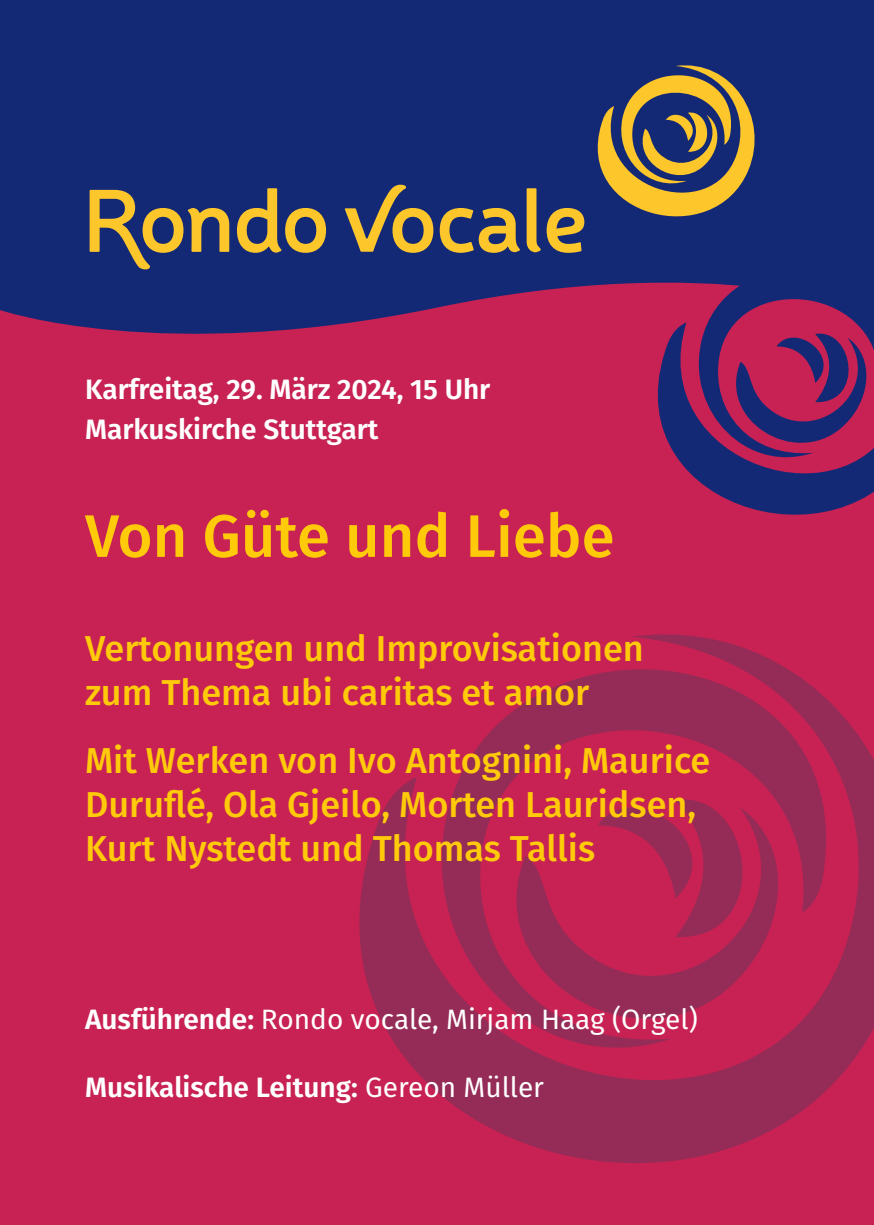
<style>
.page{position:relative;width:874px;height:1225px;background:#fff}
.page>*{position:absolute;margin:0;border:0;box-sizing:border-box;transform-origin:0 0}
.t1{font:500 60px "Fira Sans";color:#feca0a}
.t2{font:500 36px/44px "Fira Sans";color:#feca0a}
.t3{font:600 28px/39.8px "Fira Sans";color:#fff}
.t4{font:28px "Fira Sans";color:#fff}
.s1{font-weight:600}
.s2{font-weight:400}
</style>
<div class="page">
<div style="left:0;top:256px;width:873px;height:969px;background:#c72253"></div>
<div style="left:0;top:0;width:873px;height:334px;background:#142975"></div>
<svg style="left:90px;top:190px;width:139px;height:80px;background:#635e5b"></svg>
<svg style="left:237px;top:188px;width:89px;height:65px;background:#726856"></svg>
<svg style="left:439px;top:208px;width:81px;height:45px;background:#877650"></svg>
<svg style="left:344px;top:184px;width:89px;height:69px;background:#645f5b"></svg>
<svg style="left:526px;top:56px;width:244px;height:197px;background:#515261"></svg>
<svg style="left:614px;top:239px;width:259px;height:276px;fill:#142975"></svg>
<svg style="left:716px;top:321px;width:157px;height:147px"></svg>
<svg style="left:359px;top:634px;width:514px;height:529px;fill:#9a2a56"></svg>
<svg style="left:477px;top:807px;width:338px;height:261px"></svg>
<svg style="left:597px;top:774px;width:177px;height:167px"></svg>
<p class="t3" style="left:85px;top:370px;width:406px">Karfreitag, 29. März 2024, 15 Uhr<br>Markuskirche Stuttgart</p>
<h1 class="t1" style="left:85px;top:501px;width:530px">Von Güte und Liebe</h1>
<p class="t2" style="left:85px;top:627px;width:560px">Vertonungen und Improvisationen zum Thema ubi caritas et amor</p>
<p class="t2" style="left:85px;top:739px;width:626px">Mit Werken von Ivo Antognini, Maurice<br>Duruflé, Ola Gjeilo, Morten Lauridsen,<br>Kurt Nystedt und Thomas Tallis</p>
<p class="t4" style="left:85px;top:1002px;width:613px"><span class="s1">Ausführende:</span> Rondo vocale, Mirjam Haag (Orgel)</p>
<p class="t3" style="left:85px;top:1067px;width:460px">Musikalische Leitung: <span class="s2">Gereon Müller</span></p>
</div>
